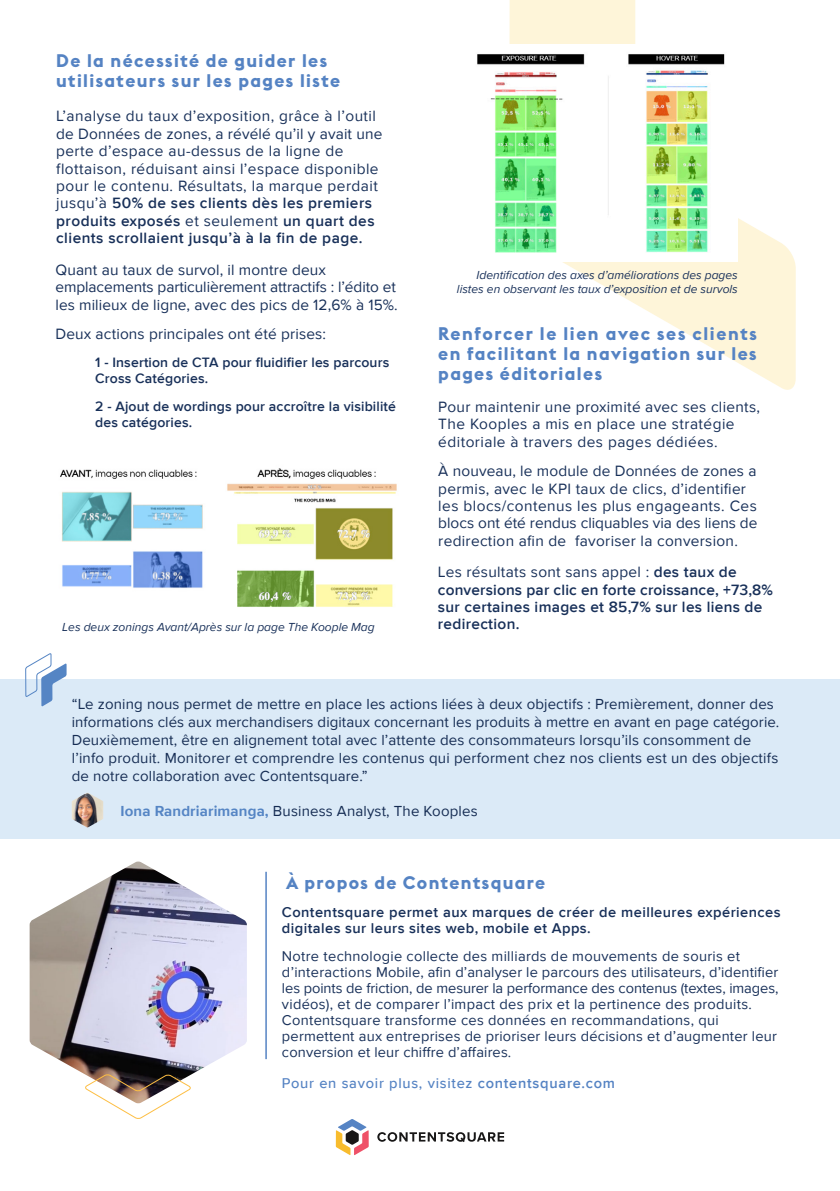
<style>
.page{position:relative;width:840px;height:1191px;background:#fff}
.page>*{position:absolute;margin:0;border:0;box-sizing:border-box;transform-origin:0 0}
.t1{font:700 18px/20px "Euclid Flex";letter-spacing:.075em;color:#5583c3}
.t2{font:15.4px/17.4px "Proxima Nova";letter-spacing:.02em;color:#183059}
.t3{font:600 15.4px/17.4px "Proxima Nova";letter-spacing:.02em;color:#183059}
.t4{font:15px/18px "Proxima Nova";letter-spacing:.01em;color:#152c53}
.t5{font:14.6px/16px "Proxima Nova";letter-spacing:.015em;color:#183059}
.t6{font:600 14.6px/16px "Proxima Nova";letter-spacing:.03em;color:#183059}
.t7{font:500 14.6px "Proxima Nova";letter-spacing:.05em;color:#5583c3}
.t8{font:600 14px/16px "Proxima Nova";letter-spacing:.01em;color:#183059}
.t9{font:italic 12px/14.4px "Proxima Nova";color:#183059;text-align:right}
.s1{font-weight:600}
.s2{font-weight:400}
.s3{font-weight:700;color:#5585c4}
</style>
<div class="page">
<img style="left:30px;top:861px;width:217px;height:213px">
<svg style="left:84px;top:1073px;width:108px;height:46px"></svg>
<svg style="left:509px;top:0;width:286px;height:390px"></svg>
<svg style="left:377px;top:1132px;width:127px;height:10px"></svg>
<svg style="left:335px;top:1119px;width:33px;height:36px"></svg>
<hr style="left:265px;top:871px;width:2px;height:188px;background:#5583c3">
<div style="left:0;top:680px;width:839px;height:158px;background:#dbeaf7"></div>
<svg style="left:25px;top:653px;width:42px;height:53px"></svg>
<img style="left:72px;top:792px;width:31px;height:35px">
<img style="left:477px;top:45px;width:260px;height:216px">
<img style="left:60px;top:469px;width:143px;height:119px">
<img style="left:227px;top:468px;width:170px;height:139px">
<p class="t1" style="left:56px;top:50px;width:285px">De la nécessité de guider les utilisateurs sur les pages liste</p>
<p class="t2" style="left:56px;top:108px;width:327px">L’analyse du taux d’exposition, grâce à l’outil de Données de zones, a révélé qu’il y avait une perte d’espace au-dessus de la ligne de flottaison, réduisant ainsi l’espace disponible pour le contenu. Résultats, la marque perdait jusqu’à <span class="s1">50% de ses clients dès les premiers produits exposés</span> et seulement <span class="s1">un quart des clients scrollaient jusqu’à à la fin de page.</span></p>
<p class="t2" style="left:55px;top:261px;width:343px">Quant au taux de survol, il montre deux emplacements particulièrement attractifs : l’édito et les milieux de ligne, avec des pics de 12,6% à 15%.</p>
<p class="t2" style="left:55px;top:326px;width:272px">Deux actions principales ont été prises:</p>
<p class="t8" style="left:95px;top:355px;width:295px">1 - Insertion de CTA pour fluidifier les parcours<br>Cross Catégories.</p>
<p class="t8" style="left:95px;top:399px;width:302px">2 - Ajout de wordings pour accroître la visibilité des catégories.</p>
<p class="t9" style="left:62px;top:620px;width:314px">Les deux zonings Avant/Après sur la page The Koople Mag</p>
<p class="t9" style="left:456px;top:268px;width:282px">Identification des axes d’améliorations des pages listes en observant les taux d’exposition et de survols</p>
<p class="t1" style="left:438px;top:323px;width:320px;text-align:justify">Renforcer le lien avec ses clients en facilitant la navigation sur les pages éditoriales</p>
<p class="t2" style="left:438px;top:398px;width:323px">Pour maintenir une proximité avec ses clients,<br>The Kooples a mis en place une stratégie éditoriale à travers des pages dédiées.</p>
<p class="t2" style="left:438px;top:462px;width:320px">À nouveau, le module de Données de zones a permis, avec le KPI taux de clics, d’identifier les blocs/contenus les plus engageants. Ces blocs ont été rendus cliquables via des liens de redirection afin de favoriser la conversion.</p>
<p class="t3" style="left:437px;top:564px;width:336px"><span class="s2">Les résultats sont sans appel :</span> des taux de conversions par clic en forte croissance, +73,8% sur certaines images et 85,7% sur les liens de redirection.</p>
<p class="t4" style="left:72px;top:695px;width:708px">“Le zoning nous permet de mettre en place les actions liées à deux objectifs : Premièrement, donner des informations clés aux merchandisers digitaux concernant les produits à mettre en avant en page catégorie.<br>Deuxièmement, être en alignement total avec l’attente des consommateurs lorsqu’ils consomment de l’info produit. Monitorer et comprendre les contenus qui performent chez nos clients est un des objectifs de notre collaboration avec Contentsquare.”</p>
<p class="t4" style="left:120px;top:802px;width:358px"><span class="s3">Iona Randriarimanga,</span> Business Analyst, The Kooples</p>
<p class="t1" style="left:286px;top:872px;width:260px">À propos de Contentsquare</p>
<p class="t6" style="left:282px;top:905px;width:500px">Contentsquare permet aux marques de créer de meilleures expériences digitales sur leurs sites web, mobile et Apps.</p>
<p class="t5" style="left:282px;top:949px;width:497px">Notre technologie collecte des milliards de mouvements de souris et d’interactions Mobile, afin d’analyser le parcours des utilisateurs, d’identifier les points de friction, de mesurer la performance des contenus (textes, images, vidéos), et de comparer l’impact des prix et la pertinence des produits.<br>Contentsquare transforme ces données en recommandations, qui permettent aux entreprises de prioriser leurs décisions et d’augmenter leur conversion et leur chiffre d’affaires.</p>
<p class="t7" style="left:282px;top:1074px;width:334px">Pour en savoir plus, visitez <span class="s1">contentsquare.com</span></p>
</div>
